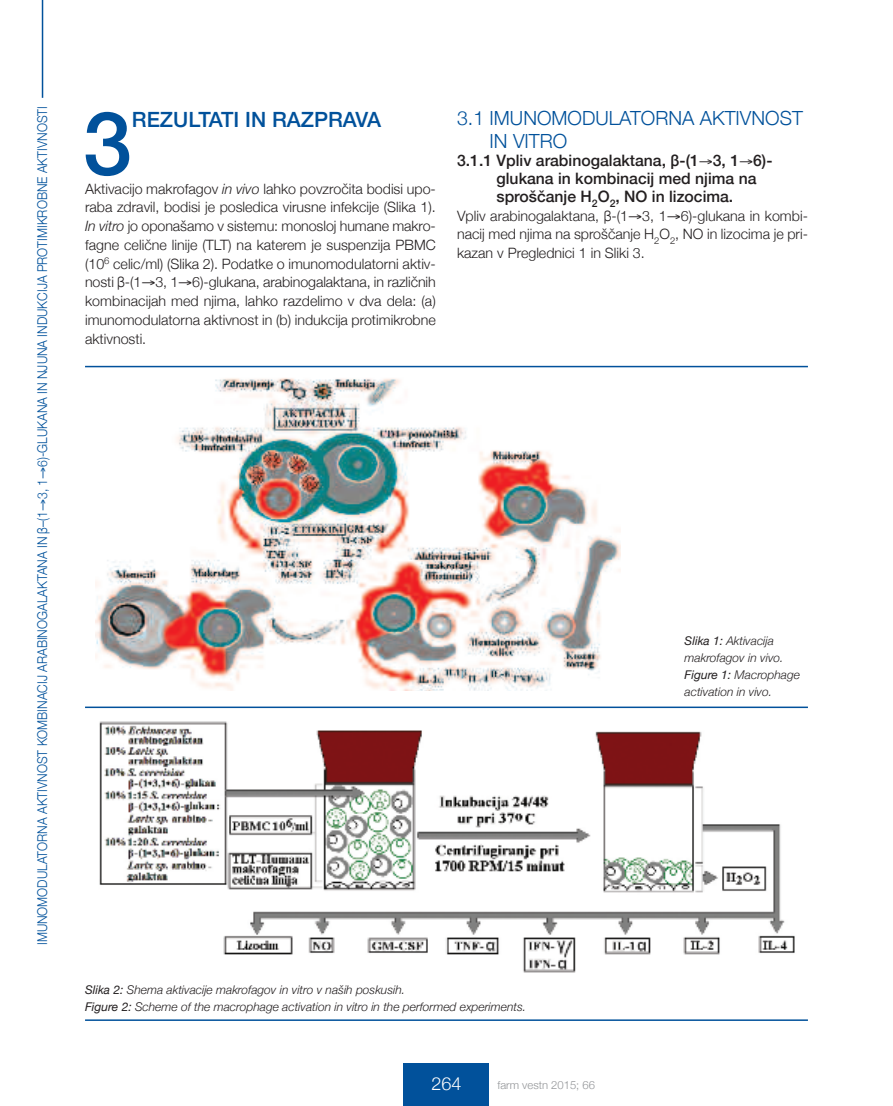
<style>
.page{position:relative;width:893px;height:1106px;background:#fff}
.page>*{position:absolute;margin:0;border:0;box-sizing:border-box;transform-origin:0 0}
.t1{font:500 88.2px "Helvetica Neue";color:#01519b}
.t2{font:500 21px "Helvetica Neue";color:#01519b}
.t3{font:300 19.5px/22.5px "Helvetica Neue";color:#01519b}
.t4{font:300 18px "Helvetica Neue";color:#fff}
.t5{font:500 15.75px/18px "Helvetica Neue";color:#231f20}
.t6{font:300 14.25px/18.8px "Helvetica Neue";color:#231f20;text-align:justify}
.t7{font:300 13.5px "Helvetica Neue";color:#01519b;scale:.9 1}
.t8{font:italic 300 12px/16.8px "Helvetica Neue";color:#231f20}
.t9{font:300 11.25px "Helvetica Neue";color:#939598}
.s1{font-style:italic}
.s2{font-weight:400}
</style>
<div class="page">
<hr style="left:85px;top:366px;width:723px;height:1px;background:#01519b">
<img style="left:95px;top:378px;width:525px;height:312px">
<hr style="left:85px;top:1019px;width:723px;height:1px;background:#01519b">
<hr style="left:85px;top:706px;width:723px;height:2px;background:#01519b">
<img style="left:99px;top:721px;width:696px;height:252px">
<div style="left:404px;top:1063px;width:85px;height:43px;background:#01519b"></div>
<hr style="left:42px;top:0;width:1px;height:98px;background:#01519b">
<p class="t7" style="left:34px;top:945px;width:933px;rotate:-90deg">IMUNOMODULATORNA AKTIVNOST KOMBINACIJ ARABINOGALAKTANA IN β–(1→3, 1→6)-GLUKANA IN NJUNA INDUKCIJA PROTIMIKROBNE AKTIVNOSTI</p>
<h1 class="t1" style="left:83px;top:89px;width:51px">3</h1>
<h2 class="t2" style="left:132px;top:106px;width:251px">REZULTATI IN RAZPRAVA</h2>
<p class="t6" style="left:85px;top:179px;width:352px">Aktivacijo makrofagov <span class="s1">in vivo</span> lahko povzročita bodisi upo&shy;raba zdravil, bodisi je posledica virusne infekcije (Slika 1).<br><span class="s1">In vitro</span> jo oponašamo v sistemu: monosloj humane makro&shy;fagne celične linije (TLT) na katerem je suspenzija PBMC (10<sup>6</sup> celic/ml) (Slika 2). Podatke o imunomodulatorni aktiv&shy;nosti β-(1→3, 1→6)-glukana, arabinogalaktana, in različnih kombinacijah med njima, lahko razdelimo v dva dela: (a) imunomodulatorna aktivnost in (b) indukcija protimikrobne aktivnosti.</p>
<h3 class="t3" style="left:490px;top:107px;width:315px;text-indent:-32px">3.1 IMUNOMODULATORNA AKTIVNOST<br>IN VITRO</h3>
<p class="t5" style="left:496px;top:151px;width:277px;text-indent:-39px">3.1.1 Vpliv arabinogalaktana, β-(1→3, 1→6)- glukana in kombinacij med njima na sproščanje H<sub>2</sub>O<sub>2</sub>, NO in lizocima.</p>
<p class="t6" style="left:457px;top:206px;width:352px">Vpliv arabinogalaktana, β-(1→3, 1→6)-glukana in kombi&shy;nacij med njima na sproščanje H<sub>2</sub>O<sub>2</sub>, NO in lizocima je pri&shy;kazan v Preglednici 1 in Sliki 3.</p>
<p class="t8" style="left:685px;top:632px;width:117px"><span class="s2">Slika 1:</span> Aktivacija makrofagov in vivo.<br><span class="s2">Figure 1:</span> Macrophage activation in vivo.</p>
<p class="t8" style="left:85px;top:981px;width:443px"><span class="s2">Slika 2:</span> Shema aktivacije makrofagov in vitro v naših poskusih.<br><span class="s2">Figure 2:</span> Scheme of the macrophage activation in vitro in the performed experiments.</p>
<p class="t4" style="left:431px;top:1072px;width:32px">264</p>
<p class="t9" style="left:497px;top:1078px;width:99px">farm vestn 2015; 66</p>
</div>
